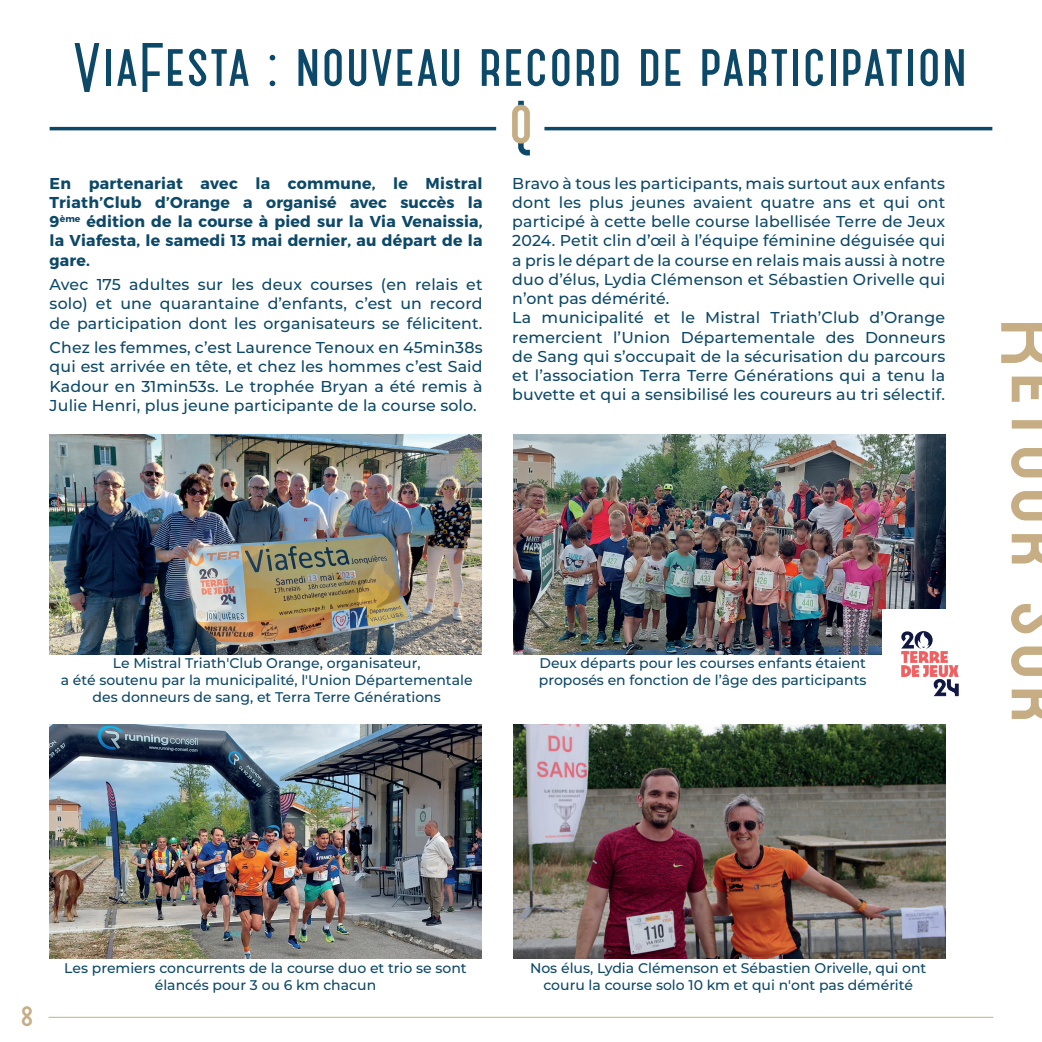
<style>
.page{position:relative;width:1042px;height:1042px;background:#fff}
.page>*{position:absolute;margin:0;border:0;box-sizing:border-box;transform-origin:0 0}
.t1{font:600 61.25px "Catorze 27 Style 1";color:#0c4868}
.t2{font:900 24.5px "Catorze 27 Style 1";color:#c6ad83}
.t3{font:500 15.75px/19.2px "Montserrat";letter-spacing:.01em;color:#0c4868;text-align:justify}
.t4{font:700 15.75px/19.2px "Montserrat";letter-spacing:.01em;color:#0c4868;text-align:justify}
.t5{font:500 14px/16.8px "Montserrat";color:#0c4868;text-align:center}
</style>
<div class="page">
<hr style="left:544px;top:127px;width:448px;height:3px;background:#0c4868">
<hr style="left:50px;top:127px;width:446px;height:3px;background:#0c4868">
<svg style="left:512px;top:100px;width:18px;height:56px"></svg>
<hr style="left:49px;top:1017px;width:944px;height:1px;background:#c6ad83">
<svg style="left:1001px;top:323px;width:41px;height:396px"></svg>
<img style="left:49px;top:434px;width:432px;height:221px">
<img style="left:513px;top:434px;width:432px;height:221px">
<img style="left:49px;top:725px;width:432px;height:234px">
<img style="left:513px;top:725px;width:432px;height:234px">
<div style="left:882px;top:609px;width:103px;height:102px;background:#fff"></div>
<img style="left:901px;top:631px;width:58px;height:66px">
<h1 class="t1" style="left:72px;top:29px;width:897px">ViaFesta : nouveau record de participation</h1>
<p class="t4" style="left:50px;top:174px;width:434px">En partenariat avec la commune, le Mistral Triath’Club d’Orange a organisé avec succès la 9<sup>ème</sup> édition de la course à pied sur la Via Venaissia, la Viafesta, le samedi 13 mai dernier, au départ de la gare.</p>
<p class="t3" style="left:50px;top:274px;width:434px">Avec 175 adultes sur les deux courses (en relais et solo) et une quarantaine d’enfants, c’est un record de participation dont les organisateurs se félicitent.</p>
<p class="t3" style="left:50px;top:337px;width:434px">Chez les femmes, c’est Laurence Tenoux en 45min38s qui est arrivée en tête, et chez les hommes c’est Said Kadour en 31min53s. Le trophée Bryan a été remis à Julie Henri, plus jeune participante de la course solo.</p>
<p class="t3" style="left:512px;top:173px;width:434px;text-align:left">Bravo à tous les participants, mais surtout aux enfants dont les plus jeunes avaient quatre ans et qui ont participé à cette belle course labellisée Terre de Jeux 2024. Petit clin d’œil à l’équipe féminine déguisée qui a pris le départ de la course en relais mais aussi à notre duo d’élus, Lydia Clémenson et Sébastien Orivelle qui n’ont pas démérité.<br>La municipalité et le Mistral Triath’Club d’Orange remercient l’Union Départementale des Donneurs de Sang qui s’occupait de la sécurisation du parcours et l’association Terra Terre Générations qui a tenu la buvette et qui a sensibilisé les coureurs au tri sélectif.</p>
<p class="t5" style="left:61px;top:654px;width:413px">Le Mistral Triath'Club Orange, organisateur,<br>a été soutenu par la municipalité, l'Union Départementale des donneurs de sang, et Terra Terre Générations</p>
<p class="t5" style="left:539px;top:654px;width:329px;text-align:left">Deux départs pour les courses enfants étaient proposés en fonction de l’âge des participants</p>
<h2 class="t2" style="left:21px;top:1000px;width:13px">8</h2>
<p class="t5" style="left:64px;top:959px;width:404px">Les premiers concurrents de la course duo et trio se sont élancés pour 3 ou 6 km chacun</p>
<p class="t5" style="left:530px;top:959px;width:398px">Nos élus, Lydia Clémenson et Sébastien Orivelle, qui ont couru la course solo 10 km et qui n'ont pas démérité</p>
</div>
